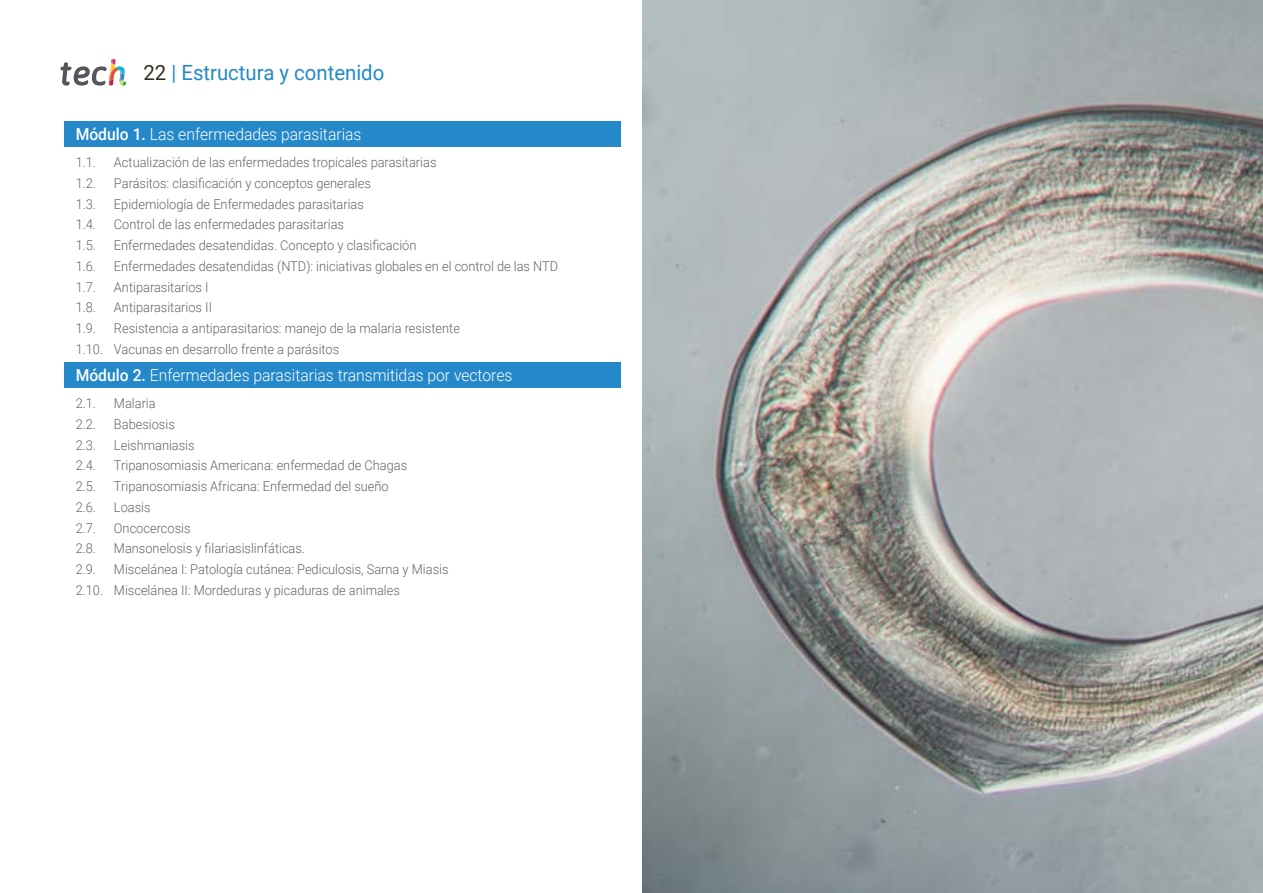
<style>
.page{position:relative;width:1263px;height:893px;background:#fff}
.page>*{position:absolute;margin:0;border:0;box-sizing:border-box;transform-origin:0 0}
.t1{font:21px "Roboto";color:#2488c9}
.t2{font:300 16.5px "Roboto";color:#fff;scale:.95 1}
.t3{font:300 13.5px/20.7px "Roboto";color:#61646a;scale:.95 1}
.s1{color:#312e20}
.s2{font-weight:500}
</style>
<div class="page">
<img style="left:642px;top:0;width:621px;height:893px">
<div style="left:65px;top:121px;width:556px;height:25px;background:#2488c9"></div>
<div style="left:65px;top:362px;width:556px;height:25px;background:#2488c9"></div>
<svg style="left:61px;top:59px;width:65px;height:27px"></svg>
<h1 class="t1" style="left:144px;top:57px;width:242px"><span class="s1">22</span> | Estructura y contenido</h1>
<p class="t2" style="left:76px;top:123px;width:302px"><span class="s2">Módulo 1.</span> Las enfermedades parasitarias</p>
<p class="t3" style="left:76px;top:151px;width:23px">1.1.</p>
<p class="t3" style="left:114px;top:151px;width:341px">Actualización de las enfermedades tropicales parasitarias</p>
<p class="t3" style="left:76px;top:172px;width:23px">1.2.</p>
<p class="t3" style="left:114px;top:172px;width:272px">Parásitos: clasificación y conceptos generales</p>
<p class="t3" style="left:76px;top:193px;width:23px">1.3.</p>
<p class="t3" style="left:114px;top:193px;width:265px">Epidemiología de Enfermedades parasitarias</p>
<p class="t3" style="left:76px;top:214px;width:23px">1.4.</p>
<p class="t3" style="left:114px;top:214px;width:244px">Control de las enfermedades parasitarias</p>
<p class="t3" style="left:76px;top:234px;width:23px">1.5.</p>
<p class="t3" style="left:114px;top:234px;width:320px">Enfermedades desatendidas. Concepto y clasificación</p>
<p class="t3" style="left:76px;top:255px;width:23px">1.6.</p>
<p class="t3" style="left:114px;top:255px;width:469px">Enfermedades desatendidas (NTD): iniciativas globales en el control de las NTD</p>
<p class="t3" style="left:76px;top:276px;width:23px">1.7.</p>
<p class="t3" style="left:114px;top:276px;width:101px">Antiparasitarios I</p>
<p class="t3" style="left:76px;top:297px;width:23px">1.8.</p>
<p class="t3" style="left:114px;top:297px;width:105px">Antiparasitarios II</p>
<p class="t3" style="left:76px;top:317px;width:23px">1.9.</p>
<p class="t3" style="left:76px;top:317px;width:406px;text-indent:38px">Resistencia a antiparasitarios: manejo de la malaria resistente<br>1.10. Vacunas en desarrollo frente a parásitos</p>
<p class="t2" style="left:76px;top:364px;width:461px"><span class="s2">Módulo 2.</span> Enfermedades parasitarias transmitidas por vectores</p>
<p class="t3" style="left:76px;top:392px;width:23px">2.1.</p>
<p class="t3" style="left:114px;top:392px;width:45px">Malaria</p>
<p class="t3" style="left:76px;top:413px;width:23px">2.2.</p>
<p class="t3" style="left:114px;top:413px;width:66px">Babesiosis</p>
<p class="t3" style="left:76px;top:434px;width:23px">2.3.</p>
<p class="t3" style="left:114px;top:434px;width:86px">Leishmaniasis</p>
<p class="t3" style="left:76px;top:455px;width:23px">2.4.</p>
<p class="t3" style="left:114px;top:455px;width:310px">Tripanosomiasis Americana: enfermedad de Chagas</p>
<p class="t3" style="left:76px;top:475px;width:23px">2.5.</p>
<p class="t3" style="left:114px;top:475px;width:291px">Tripanosomiasis Africana: Enfermedad del sueño</p>
<p class="t3" style="left:76px;top:496px;width:23px">2.6.</p>
<p class="t3" style="left:114px;top:496px;width:40px">Loasis</p>
<p class="t3" style="left:76px;top:517px;width:23px">2.7.</p>
<p class="t3" style="left:114px;top:517px;width:82px">Oncocercosis</p>
<p class="t3" style="left:76px;top:538px;width:23px">2.8.</p>
<p class="t3" style="left:114px;top:538px;width:203px">Mansonelosis y filariasislinfáticas.</p>
<p class="t3" style="left:76px;top:558px;width:23px">2.9.</p>
<p class="t3" style="left:76px;top:558px;width:394px;text-indent:38px">Miscelánea I: Patología cutánea: Pediculosis, Sarna y Miasis<br>2.10. Miscelánea II: Mordeduras y picaduras de animales</p>
</div>
